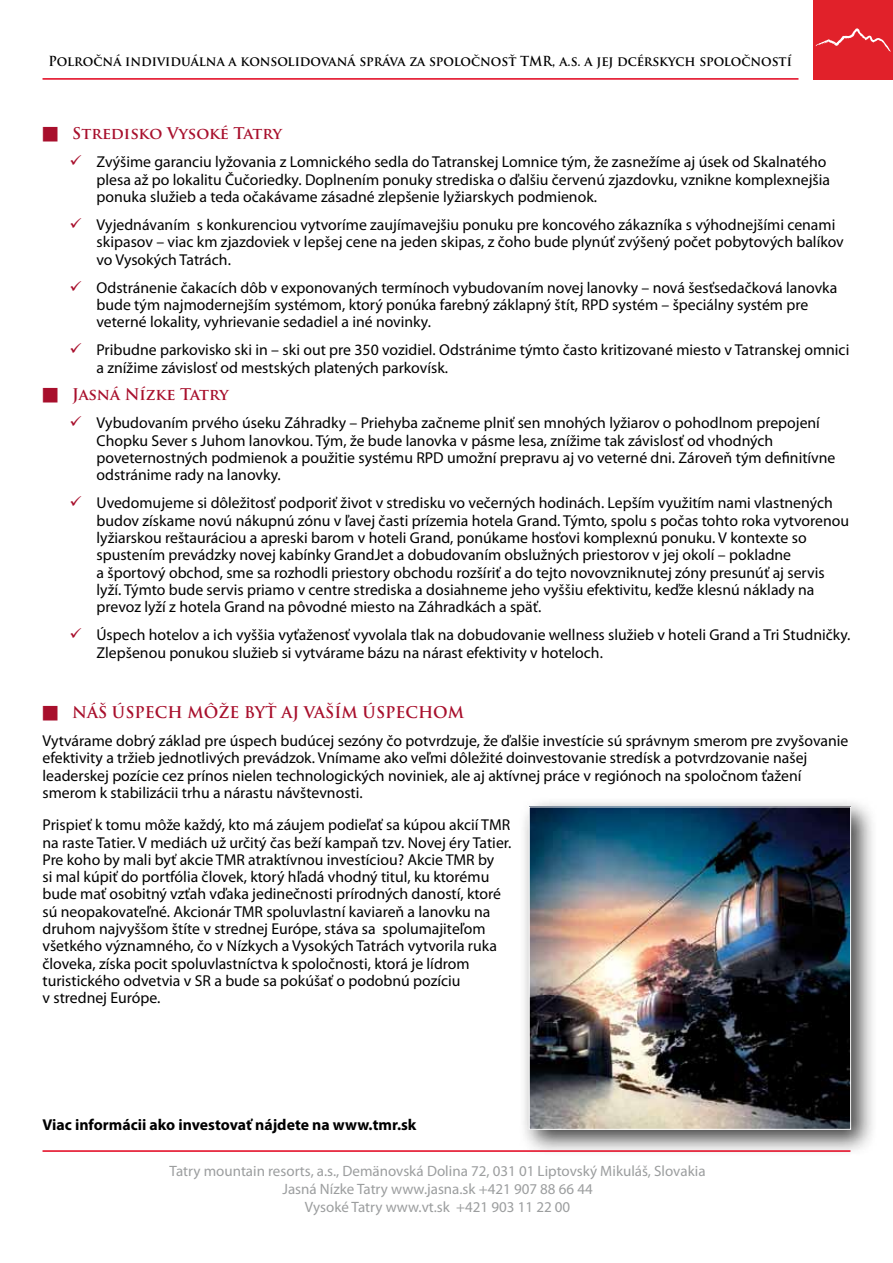
<style>
.page{position:relative;width:893px;height:1263px;background:#fff}
.page>*{position:absolute;margin:0;border:0;box-sizing:border-box;transform-origin:0 0}
.t1{font:15.75px/17.2px "Myriad Pro";color:#000}
.t2{font:700 15.75px "Trajan Pro";letter-spacing:-.005em;color:#a80f2c}
.t3{font:700 15.75px "Myriad Pro";color:#000}
.t4{font:700 15.75px "Trajan Pro";letter-spacing:-.045em;color:#a80f2c}
.t5{font:15px/18px "Myriad Pro";color:#9c9e9f;text-align:center}
.t6{font:700 13.5px "Trajan Pro";letter-spacing:-.01em;color:#000;scale:.95 1}
.s1{color:#a80f2c}
</style>
<div class="page">
<div style="left:813px;top:0;width:80px;height:80px;background:#e1212a"></div>
<svg style="left:816px;top:28px;width:75px;height:24px"></svg>
<hr style="left:43px;top:78px;width:755px;height:2px;background:#e2001a">
<div style="left:519px;top:796px;width:359px;height:361px;background:#000;opacity:.75"></div>
<img style="left:531px;top:808px;width:318px;height:320px">
<div style="left:529px;top:806px;width:322px;height:324px;border:1px solid #fff"></div>
<hr style="left:43px;top:1150px;width:807px;height:2px;background:#e2001a">
<p class="t6" style="left:48px;top:53px;width:784px">Polročná individuálna a konsolidovaná správa za spoločnosť TMR, a.s. a jej dcérskych spoločností</p>
<p class="t4" style="left:72px;top:124px;width:213px">Stredisko Vysoké Tatry</p>
<p class="t1" style="left:97px;top:153px;width:735px;text-indent:-27px"><span class="s1">✓</span> Zvýšime garanciu lyžovania z Lomnického sedla do Tatranskej Lomnice tým, že zasnežíme aj úsek od Skalnatého plesa až po lokalitu Čučoriedky. Doplnením ponuky strediska o ďalšiu červenú zjazdovku, vznikne komplexnejšia ponuka služieb a teda očakávame zásadné zlepšenie lyžiarskych podmienok.</p>
<p class="t1" style="left:97px;top:216px;width:749px;text-indent:-27px"><span class="s1">✓</span> Vyjednávaním s konkurenciou vytvoríme zaujímavejšiu ponuku pre koncového zákazníka s výhodnejšími cenami skipasov – viac km zjazdoviek v lepšej cene na jeden skipas, z čoho bude plynúť zvýšený počet pobytových balíkov vo Vysokých Tatrách.</p>
<p class="t1" style="left:97px;top:278px;width:742px;text-indent:-27px"><span class="s1">✓</span> Odstránenie čakacích dôb v exponovaných termínoch vybudovaním novej lanovky – nová šesťsedačková lanovka bude tým najmodernejším systémom, ktorý ponúka farebný záklapný štít, RPD systém – špeciálny systém pre veterné lokality, vyhrievanie sedadiel a iné novinky.</p>
<p class="t1" style="left:97px;top:341px;width:754px;text-indent:-27px"><span class="s1">✓</span> Pribudne parkovisko ski in – ski out pre 350 vozidiel. Odstránime týmto často kritizované miesto v Tatranskej omnici a znížime závislosť od mestských platených parkovísk.</p>
<p class="t2" style="left:72px;top:385px;width:159px">Jasná Nízke Tatry</p>
<p class="t1" style="left:97px;top:414px;width:740px;text-indent:-27px"><span class="s1">✓</span> Vybudovaním prvého úseku Záhradky – Priehyba začneme plniť sen mnohých lyžiarov o pohodlnom prepojení Chopku Sever s Juhom lanovkou. Tým, že bude lanovka v pásme lesa, znížime tak závislosť od vhodných poveternostných podmienok a použitie systému RPD umožní prepravu aj vo veterné dni. Zároveň tým definitívne odstránime rady na lanovky.</p>
<p class="t1" style="left:97px;top:494px;width:754px;text-indent:-27px"><span class="s1">✓</span> Uvedomujeme si dôležitosť podporiť život v stredisku vo večerných hodinách. Lepším využitím nami vlastnených budov získame novú nákupnú zónu v ľavej časti prízemia hotela Grand. Týmto, spolu s počas tohto roka vytvorenou lyžiarskou reštauráciou a apreski barom v hoteli Grand, ponúkame hosťovi komplexnú ponuku. V kontexte so spustením prevádzky novej kabínky GrandJet a dobudovaním obslužných priestorov v jej okolí – pokladne<br>a športový obchod, sme sa rozhodli priestory obchodu rozšíriť a do tejto novovzniknutej zóny presunúť aj servis lyží. Týmto bude servis priamo v centre strediska a dosiahneme jeho vyššiu efektivitu, keďže klesnú náklady na prevoz lyží z hotela Grand na pôvodné miesto na Záhradkách a späť.</p>
<p class="t1" style="left:97px;top:626px;width:755px;text-indent:-27px"><span class="s1">✓</span> Úspech hotelov a ich vyššia vyťaženosť vyvolala tlak na dobudovanie wellness služieb v hoteli Grand a Tri Studničky.<br>Zlepšenou ponukou služieb si vytvárame bázu na nárast efektivity v hoteloch.</p>
<p class="t2" style="left:72px;top:702px;width:86px">NÁŠ ÚSPECH</p>
<p class="t2" style="left:187px;top:702px;width:69px">MôŽE BYŤ</p>
<p class="t2" style="left:281px;top:702px;width:33px">AJ VAŠÍ</p>
<p class="t2" style="left:341px;top:702px;width:68px">M ÚSPECHO</p>
<p class="t2" style="left:448px;top:702px;width:18px">M</p>
<p class="t1" style="left:43px;top:732px;width:807px">Vytvárame dobrý základ pre úspech budúcej sezóny čo potvrdzuje, že ďalšie investície sú správnym smerom pre zvyšovanie efektivity a tržieb jednotlivých prevádzok. Vnímame ako veľmi dôležité doinvestovanie stredísk a potvrdzovanie našej leaderskej pozície cez prínos nielen technologických noviniek, ale aj aktívnej práce v regiónoch na spoločnom ťažení smerom k stabilizácii trhu a nárastu návštevnosti.</p>
<p class="t1" style="left:43px;top:816px;width:470px">Prispieť k tomu môže každý, kto má záujem podieľať sa kúpou akcií TMR na raste Tatier. V mediách už určitý čas beží kampaň tzv. Novej éry Tatier.<br>Pre koho by mali byť akcie TMR atraktívnou investíciou? Akcie TMR by<br>si mal kúpiť do portfólia človek, ktorý hľadá vhodný titul, ku ktorému bude mať osobitný vzťah vďaka jedinečnosti prírodných daností, ktoré sú neopakovateľné. Akcionár TMR spoluvlastní kaviareň a lanovku na druhom najvyššom štíte v strednej Európe, stáva sa spolumajiteľom všetkého významného, čo v Nízkych a Vysokých Tatrách vytvorila ruka človeka, získa pocit spoluvlastníctva k spoločnosti, ktorá je lídrom turistického odvetvia v SR a bude sa pokúšať o podobnú pozíciu<br>v strednej Európe.</p>
<p class="t3" style="left:43px;top:1115px;width:375px">Viac informácii ako investovať nájdete na www.tmr.sk</p>
<p class="t5" style="left:170px;top:1161px;width:538px">Tatry mountain resorts, a.s., Demänovská Dolina 72, 031 01 Liptovský Mikuláš, Slovakia<br>Jasná Nízke Tatry www.jasna.sk +421 907 88 66 44<br>Vysoké Tatry www.vt.sk +421 903 11 22 00</p>
</div>
